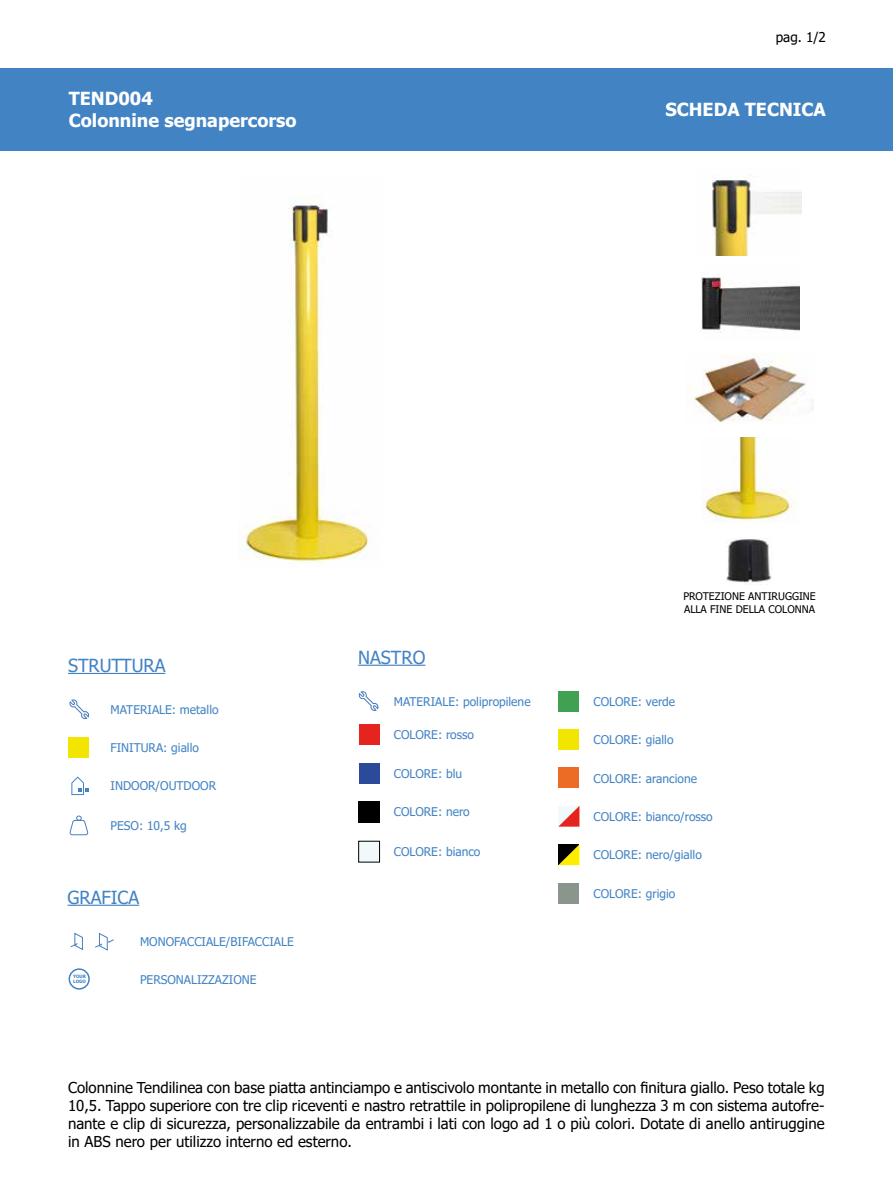
<style>
.page{position:relative;width:893px;height:1187px;background:#fff}
.page>*{position:absolute;margin:0;border:0;box-sizing:border-box;transform-origin:0 0}
.t1{font:700 18px/21.6px "Tahoma";color:#fff}
.t2{font:18px "Tahoma";color:#4283c4}
.t3{font:15px/18px "Tahoma";color:#000;text-align:justify}
.t4{font:13.5px "Tahoma";color:#000}
.t5{font:12px "Tahoma";color:#4283c4}
.t6{font:10.5px/12.6px "Tahoma";color:#000}
.t7{font:700 4.5px/5.4px "Tahoma";color:#4283c4}
</style>
<div class="page">
<hr style="left:68px;top:904px;width:71px;height:1px;background:#4283c4">
<svg style="left:71px;top:776px;width:18px;height:19px"></svg>
<svg style="left:69px;top:815px;width:19px;height:20px"></svg>
<hr style="left:68px;top:672px;width:97px;height:2px;background:#4283c4">
<svg style="left:69px;top:699px;width:20px;height:20px"></svg>
<div style="left:69px;top:968px;width:21px;height:21px;border:2px solid #4283c4;border-radius:50%"></div>
<svg style="left:70px;top:932px;width:13px;height:18px"></svg>
<svg style="left:95px;top:933px;width:19px;height:18px"></svg>
<div style="left:0;top:68px;width:893px;height:82px;background:#4283c4"></div>
<img style="left:685px;top:353px;width:129px;height:69px">
<img style="left:700px;top:275px;width:99px;height:56px">
<img style="left:726px;top:538px;width:46px;height:47px">
<img style="left:701px;top:437px;width:97px;height:85px">
<img style="left:712px;top:176px;width:90px;height:80px">
<img style="left:239px;top:195px;width:136px;height:368px">
<div style="left:68px;top:736px;width:21px;height:21px;background:#f2e600"></div>
<svg style="left:359px;top:691px;width:20px;height:20px"></svg>
<hr style="left:358px;top:664px;width:67px;height:1px;background:#4283c4">
<div style="left:359px;top:724px;width:21px;height:21px;background:#e5231f"></div>
<div style="left:358px;top:801px;width:22px;height:21px;background:#000"></div>
<div style="left:359px;top:841px;width:21px;height:21px;background:#f1f9fb"></div>
<div style="left:358px;top:841px;width:22px;height:21px;border:1px solid #000"></div>
<div style="left:558px;top:691px;width:21px;height:20px;background:#3fa151"></div>
<div style="left:558px;top:729px;width:21px;height:21px;background:#f2e600"></div>
<div style="left:558px;top:767px;width:21px;height:21px;background:#ed6c25"></div>
<div style="left:558px;top:882px;width:21px;height:21px;background:#8a958c"></div>
<svg style="left:558px;top:806px;width:21px;height:20px"></svg>
<svg style="left:558px;top:844px;width:21px;height:21px"></svg>
<div style="left:359px;top:762px;width:21px;height:21px;background:#2c4a9a"></div>
<p class="t4" style="left:776px;top:28px;width:52px">pag. 1/2</p>
<p class="t1" style="left:65px;top:87px;width:56px">WHL8</p>
<p class="t1" style="left:678px;top:91px;width:162px">SCHEDA TECNICA</p>
<p class="t1" style="left:69px;top:89px;width:229px">TEND004<br>Colonnine segnapercorso</p>
<p class="t1" style="left:665px;top:99px;width:162px">SCHEDA TECNICA</p>
<p class="t2" style="left:68px;top:653px;width:99px">STRUTTURA</p>
<p class="t5" style="left:111px;top:701px;width:110px">MATERIALE: metallo</p>
<p class="t5" style="left:111px;top:739px;width:90px">FINITURA: giallo</p>
<p class="t5" style="left:111px;top:778px;width:107px">INDOOR/OUTDOOR</p>
<p class="t5" style="left:111px;top:817px;width:78px">PESO: 10,5 kg</p>
<p class="t2" style="left:68px;top:885px;width:73px">GRAFICA</p>
<p class="t7" style="left:73px;top:973px;width:15px">YOUR<br>LOGO</p>
<p class="t5" style="left:140px;top:933px;width:155px">MONOFACCIALE/BIFACCIALE</p>
<p class="t5" style="left:140px;top:971px;width:118px">PERSONALIZZAZIONE</p>
<p class="t2" style="left:358px;top:645px;width:69px">NASTRO</p>
<p class="t5" style="left:394px;top:693px;width:138px">MATERIALE: polipropilene</p>
<p class="t5" style="left:394px;top:727px;width:82px">COLORE: rosso</p>
<p class="t5" style="left:394px;top:765px;width:70px">COLORE: blu</p>
<p class="t5" style="left:394px;top:804px;width:78px">COLORE: nero</p>
<p class="t5" style="left:394px;top:843px;width:88px">COLORE: bianco</p>
<p class="t6" style="left:683px;top:590px;width:134px">PROTEZIONE ANTIRUGGINE<br>ALLA FINE DELLA COLONNA</p>
<p class="t5" style="left:594px;top:693px;width:83px">COLORE: verde</p>
<p class="t5" style="left:594px;top:731px;width:81px">COLORE: giallo</p>
<p class="t5" style="left:594px;top:770px;width:105px">COLORE: arancione</p>
<p class="t5" style="left:594px;top:808px;width:121px">COLORE: bianco/rosso</p>
<p class="t5" style="left:594px;top:847px;width:110px">COLORE: nero/giallo</p>
<p class="t5" style="left:594px;top:885px;width:83px">COLORE: grigio</p>
<p class="t3" style="left:68px;top:1078px;width:758px">Colonnine Tendilinea con base piatta antinciampo e antiscivolo montante in metallo con finitura giallo. Peso totale kg 10,5. Tappo superiore con tre clip riceventi e nastro retrattile in polipropilene di lunghezza 3 m con sistema autofre&shy;nante e clip di sicurezza, personalizzabile da entrambi i lati con logo ad 1 o più colori. Dotate di anello antiruggine in ABS nero per utilizzo interno ed esterno.</p>
</div>
